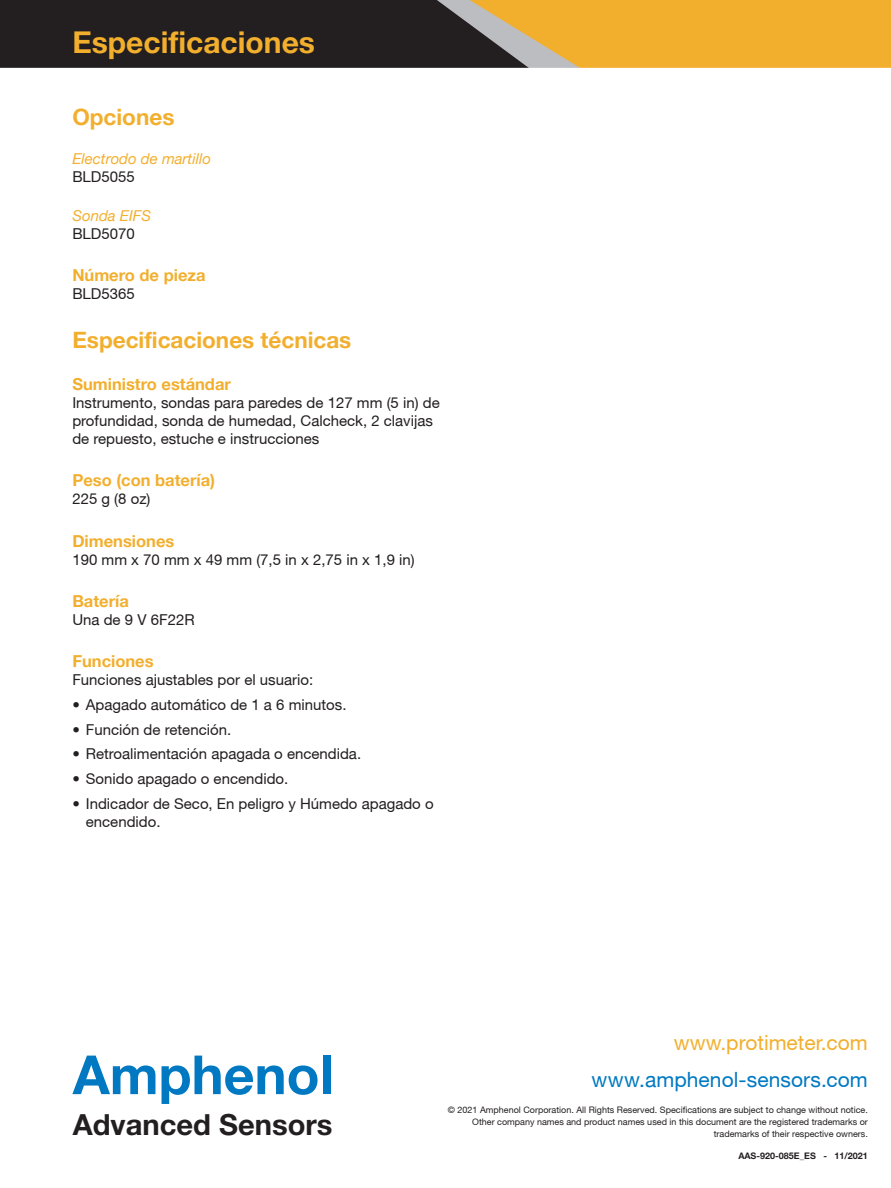
<style>
.page{position:relative;width:891px;height:1188px;background:#fff}
.page>*{position:absolute;margin:0;border:0;box-sizing:border-box;transform-origin:0 0}
.t1{font:700 54px "Helvetica Neue LT Std";color:#0079c2}
.t2{font:700 30px "Helvetica Neue";color:#f2af2e}
.t3{font:700 29.1px "Helvetica Neue LT Std";color:#231f20}
.t4{font:700 22.5px "Helvetica Neue";color:#f2af2e}
.t5{font:21px "Helvetica Neue";letter-spacing:.005em;color:#0079c2}
.t6{font:21px "Helvetica Neue";color:#f2af2e}
.t7{font:700 16.5px "Helvetica Neue";color:#f2af2e}
.t8{font:15px/18px "Helvetica Neue";color:#231f20}
.t9{font:italic 15px "Helvetica Neue";color:#f2af2e}
.t10{font:9px/12px "Helvetica Neue";color:#231f20;text-align:right}
.t11{font:700 9px "Helvetica Neue";color:#231f20}
</style>
<div class="page">
<div style="left:0;top:0;width:891px;height:69px;background:#231f20"></div>
<svg style="left:437px;top:0;width:454px;height:68px;background:#d8a13a"></svg>
<hr style="left:0;top:68px;width:891px;height:2px;background:#fff">
<h2 class="t2" style="left:72px;top:24px;width:244px">Especificaciones</h2>
<h3 class="t4" style="left:72px;top:103px;width:104px">Opciones</h3>
<p class="t9" style="left:72px;top:150px;width:140px">Electrodo de martillo</p>
<p class="t8" style="left:72px;top:167px;width:64px">BLD5055</p>
<p class="t9" style="left:72px;top:207px;width:80px">Sonda EIFS</p>
<p class="t8" style="left:72px;top:225px;width:64px">BLD5070</p>
<p class="t7" style="left:72px;top:265px;width:135px">Número de pieza</p>
<p class="t8" style="left:72px;top:285px;width:64px">BLD5365</p>
<h3 class="t4" style="left:72px;top:326px;width:281px">Especificaciones técnicas</h3>
<p class="t7" style="left:72px;top:374px;width:160px">Suministro estándar</p>
<p class="t8" style="left:72px;top:393px;width:369px">Instrumento, sondas para paredes de 127 mm (5 in) de profundidad, sonda de humedad, Calcheck, 2 clavijas de repuesto, estuche e instrucciones</p>
<p class="t7" style="left:72px;top:470px;width:144px">Peso (con batería)</p>
<p class="t8" style="left:72px;top:490px;width:80px">225 g (8 oz)</p>
<p class="t7" style="left:72px;top:530px;width:104px">Dimensiones</p>
<p class="t8" style="left:72px;top:550px;width:344px">190 mm x 70 mm x 49 mm (7,5 in x 2,75 in x 1,9 in)</p>
<p class="t7" style="left:72px;top:591px;width:58px">Batería</p>
<p class="t8" style="left:72px;top:610px;width:124px">Una de 9 V 6F22R</p>
<p class="t7" style="left:72px;top:651px;width:83px">Funciones</p>
<p class="t8" style="left:72px;top:671px;width:242px">Funciones ajustables por el usuario:</p>
<p class="t8" style="left:72px;top:695px;width:276px">• Apagado automático de 1 a 6 minutos.</p>
<p class="t8" style="left:72px;top:720px;width:160px">• Función de retención.</p>
<p class="t8" style="left:72px;top:745px;width:290px">• Retroalimentación apagada o encendida.</p>
<p class="t8" style="left:72px;top:770px;width:218px">• Sonido apagado o encendido.</p>
<p class="t8" style="left:86px;top:794px;width:349px;text-indent:-14px">• Indicador de Seco, En peligro y Húmedo apagado o encendido.</p>
<h1 class="t1" style="left:73px;top:1041px;width:262px">Amphenol</h1>
<h3 class="t3" style="left:73px;top:1107px;width:261px">Advanced Sensors</h3>
<h3 class="t6" style="left:674px;top:1030px;width:196px">www.protimeter.com</h3>
<h3 class="t5" style="left:592px;top:1067px;width:278px">www.amphenol-sensors.com</h3>
<p class="t10" style="left:448px;top:1104px;width:422px">© 2021 Amphenol Corporation. All Rights Reserved. Specifications are subject to change without notice.<br>Other company names and product names used in this document are the registered trademarks or trademarks of their respective owners.</p>
<p class="t11" style="left:738px;top:1150px;width:131px">AAS-920-085E_ES - 11/2021</p>
</div>
